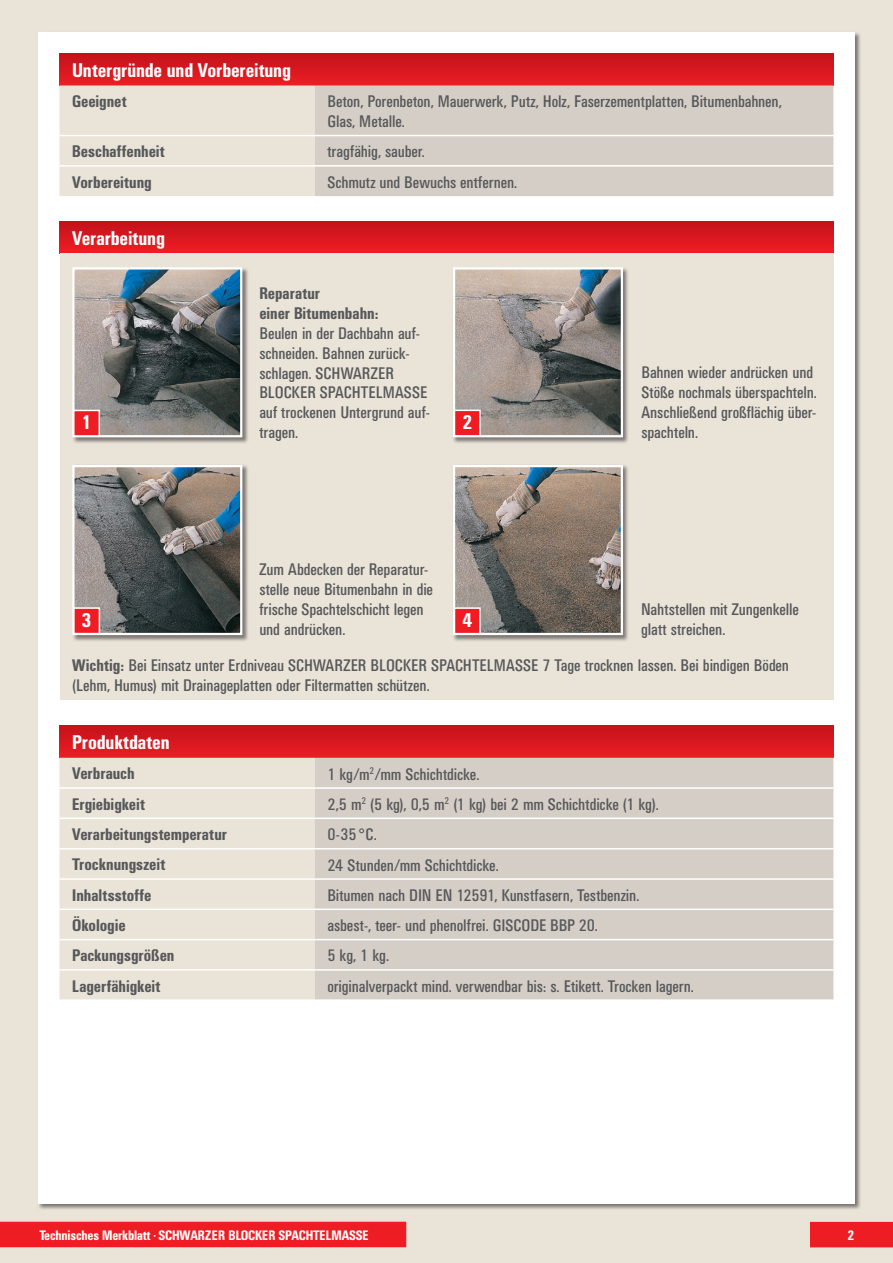
<style>
.page{position:relative;width:893px;height:1263px;background:#e9e3d8}
.page>*{position:absolute;margin:0;border:0;box-sizing:border-box;transform-origin:0 0}
.t1{font:500 condensed 19.5px "UN11";letter-spacing:.005em;color:#fff}
.t2{font:condensed 16.5px/19.8px "UN11";color:#57585a}
.t3{font:500 condensed 16.5px/19.8px "UN11";letter-spacing:.01em;color:#57585a}
.t4{font:500 condensed 13.5px "UN11";color:#fff}
.s1{font-weight:500}
.s2{font-family:"Univers"}
</style>
<div class="page">
<div style="left:38px;top:32px;width:817px;height:1171px;background:#fff"></div>
<div style="left:810px;top:1222px;width:83px;height:25px;background:#ee1d23"></div>
<div style="left:0;top:1222px;width:406px;height:25px;background:#ee1d23"></div>
<svg style="left:60px;top:222px;width:773px;height:31px;background:#d9171f"></svg>
<div style="left:60px;top:253px;width:773px;height:447px;background:#e9e3d8"></div>
<div style="left:72px;top:267px;width:177px;height:177px;background:#231f20;opacity:.55"></div>
<img style="left:75px;top:270px;width:164px;height:164px">
<div style="left:72px;top:267px;width:170px;height:170px;border:2px solid #fff"></div>
<div style="left:74px;top:410px;width:25px;height:26px;background:#ee1d23"></div>
<div style="left:73px;top:410px;width:27px;height:27px;border:2px solid #fff"></div>
<div style="left:453px;top:267px;width:177px;height:177px;background:#231f20;opacity:.55"></div>
<img style="left:456px;top:270px;width:164px;height:164px">
<div style="left:453px;top:267px;width:170px;height:170px;border:2px solid #fff"></div>
<div style="left:454px;top:410px;width:26px;height:26px;background:#ee1d23"></div>
<div style="left:454px;top:410px;width:27px;height:27px;border:2px solid #fff"></div>
<div style="left:72px;top:465px;width:177px;height:177px;background:#231f20;opacity:.55"></div>
<img style="left:75px;top:468px;width:164px;height:164px">
<div style="left:72px;top:465px;width:170px;height:170px;border:2px solid #fff"></div>
<div style="left:453px;top:465px;width:177px;height:177px;background:#231f20;opacity:.55"></div>
<img style="left:456px;top:468px;width:164px;height:164px">
<div style="left:453px;top:465px;width:170px;height:170px;border:2px solid #fff"></div>
<div style="left:454px;top:608px;width:26px;height:26px;background:#ee1d23"></div>
<div style="left:454px;top:607px;width:27px;height:27px;border:2px solid #fff"></div>
<div style="left:74px;top:608px;width:25px;height:26px;background:#ee1d23"></div>
<div style="left:73px;top:607px;width:27px;height:27px;border:2px solid #fff"></div>
<svg style="left:60px;top:54px;width:773px;height:31px;background:#d8171e"></svg>
<div style="left:60px;top:85px;width:255px;height:111px;background:#e9e3d8"></div>
<div style="left:315px;top:85px;width:518px;height:111px;background:#d5cec7"></div>
<hr style="left:60px;top:135px;width:255px;height:1px;background:#fff">
<hr style="left:315px;top:135px;width:518px;height:1px;background:#fff">
<hr style="left:60px;top:165px;width:255px;height:2px;background:#fff">
<hr style="left:315px;top:165px;width:518px;height:2px;background:#fff">
<svg style="left:60px;top:725px;width:773px;height:33px;background:#d81820"></svg>
<div style="left:60px;top:758px;width:255px;height:241px;background:#e9e3d8"></div>
<div style="left:315px;top:758px;width:518px;height:241px;background:#d5cec7"></div>
<hr style="left:60px;top:787px;width:255px;height:2px;background:#fff">
<hr style="left:315px;top:787px;width:518px;height:2px;background:#fff">
<hr style="left:60px;top:817px;width:255px;height:2px;background:#fff">
<hr style="left:315px;top:817px;width:518px;height:2px;background:#fff">
<hr style="left:60px;top:848px;width:255px;height:1px;background:#fff">
<hr style="left:315px;top:848px;width:518px;height:1px;background:#fff">
<hr style="left:60px;top:878px;width:255px;height:2px;background:#fff">
<hr style="left:315px;top:878px;width:518px;height:2px;background:#fff">
<hr style="left:60px;top:908px;width:255px;height:2px;background:#fff">
<hr style="left:315px;top:908px;width:518px;height:2px;background:#fff">
<hr style="left:60px;top:939px;width:255px;height:1px;background:#fff">
<hr style="left:315px;top:939px;width:518px;height:1px;background:#fff">
<hr style="left:60px;top:969px;width:255px;height:2px;background:#fff">
<hr style="left:315px;top:969px;width:518px;height:2px;background:#fff">
<p class="t1" style="left:72px;top:59px;width:220px">Untergründe und Vorbereitung</p>
<p class="t3" style="left:72px;top:91px;width:56px">Geeignet</p>
<p class="t2" style="left:327px;top:91px;width:456px">Beton, Porenbeton, Mauerwerk, Putz, Holz, Faserzementplatten, Bitumenbahnen,<br>Glas, Metalle.</p>
<p class="t3" style="left:72px;top:141px;width:94px">Beschaffenheit</p>
<p class="t2" style="left:327px;top:142px;width:99px">tragfähig, sauber.</p>
<p class="t3" style="left:72px;top:172px;width:81px">Vorbereitung</p>
<p class="t2" style="left:327px;top:172px;width:191px">Schmutz und Bewuchs entfernen.</p>
<p class="t1" style="left:72px;top:227px;width:94px">Verarbeitung</p>
<p class="t1" style="left:82px;top:411px;width:11px">1</p>
<p class="t3" style="left:259px;top:283px;width:121px">Reparatur<br>einer Bitumenbahn:</p>
<p class="t2" style="left:259px;top:323px;width:172px">Beulen in der Dachbahn auf&shy;schneiden. Bahnen zurück&shy;schlagen. SCHWARZER<br>BLOCKER SPACHTELMASSE auf trockenen Untergrund auf&shy;tragen.</p>
<p class="t1" style="left:462px;top:411px;width:11px">2</p>
<p class="t2" style="left:259px;top:560px;width:175px">Zum Abdecken der Reparatur&shy;stelle neue Bitumenbahn in die frische Spachtelschicht legen und andrücken.</p>
<p class="t1" style="left:82px;top:609px;width:11px">3</p>
<p class="t1" style="left:462px;top:609px;width:11px">4</p>
<p class="t2" style="left:641px;top:363px;width:177px">Bahnen wieder andrücken und<br>Stöße nochmals überspachteln.<br>Anschließend großflächig über&shy;spachteln.</p>
<p class="t2" style="left:641px;top:600px;width:159px">Nahtstellen mit Zungenkelle glatt streichen.</p>
<p class="t2" style="left:72px;top:656px;width:718px"><span class="s1">Wichtig:</span> Bei Einsatz unter Erdniveau SCHWARZER BLOCKER SPACHTELMASSE 7 Tage trocknen lassen. Bei bindigen Böden (Lehm, Humus) mit Drainageplatten oder Filtermatten schützen.</p>
<p class="t1" style="left:72px;top:731px;width:99px">Produktdaten</p>
<p class="t3" style="left:72px;top:763px;width:64px">Verbrauch</p>
<p class="t2" style="left:327px;top:764px;width:153px">1 kg/m<sup>2</sup>/mm Schichtdicke.</p>
<p class="t3" style="left:72px;top:794px;width:74px">Ergiebigkeit</p>
<p class="t2" style="left:327px;top:794px;width:333px">2,5 m<sup>2</sup> (5 kg), 0,5 m<sup>2</sup> (1 kg) bei 2 mm Schichtdicke (1 kg).</p>
<p class="t3" style="left:72px;top:824px;width:156px">Verarbeitungstemperatur</p>
<p class="t2" style="left:327px;top:824px;width:51px">0-35<span class="s2">°</span>C.</p>
<p class="t3" style="left:72px;top:854px;width:94px">Trocknungszeit</p>
<p class="t2" style="left:327px;top:855px;width:173px">24 Stunden/mm Schichtdicke.</p>
<p class="t3" style="left:72px;top:885px;width:81px">Inhaltsstoffe</p>
<p class="t2" style="left:327px;top:885px;width:313px">Bitumen nach DIN EN 12591, Kunstfasern, Testbenzin.</p>
<p class="t3" style="left:72px;top:915px;width:55px">Ökologie</p>
<p class="t2" style="left:327px;top:915px;width:272px">asbest-, teer- und phenolfrei. GISCODE BBP 20.</p>
<p class="t3" style="left:72px;top:945px;width:103px">Packungsgrößen</p>
<p class="t2" style="left:327px;top:946px;width:63px">5 kg, 1 kg.</p>
<p class="t3" style="left:72px;top:976px;width:89px">Lagerfähigkeit</p>
<p class="t2" style="left:327px;top:976px;width:368px">originalverpackt mind. verwendbar bis: s. Etikett. Trocken lagern.</p>
<p class="t4" style="left:39px;top:1227px;width:330px">Technisches Merkblatt <sup>•</sup> SCHWARZER BLOCKER SPACHTELMASSE</p>
<p class="t4" style="left:847px;top:1227px;width:8px">2</p>
</div>
